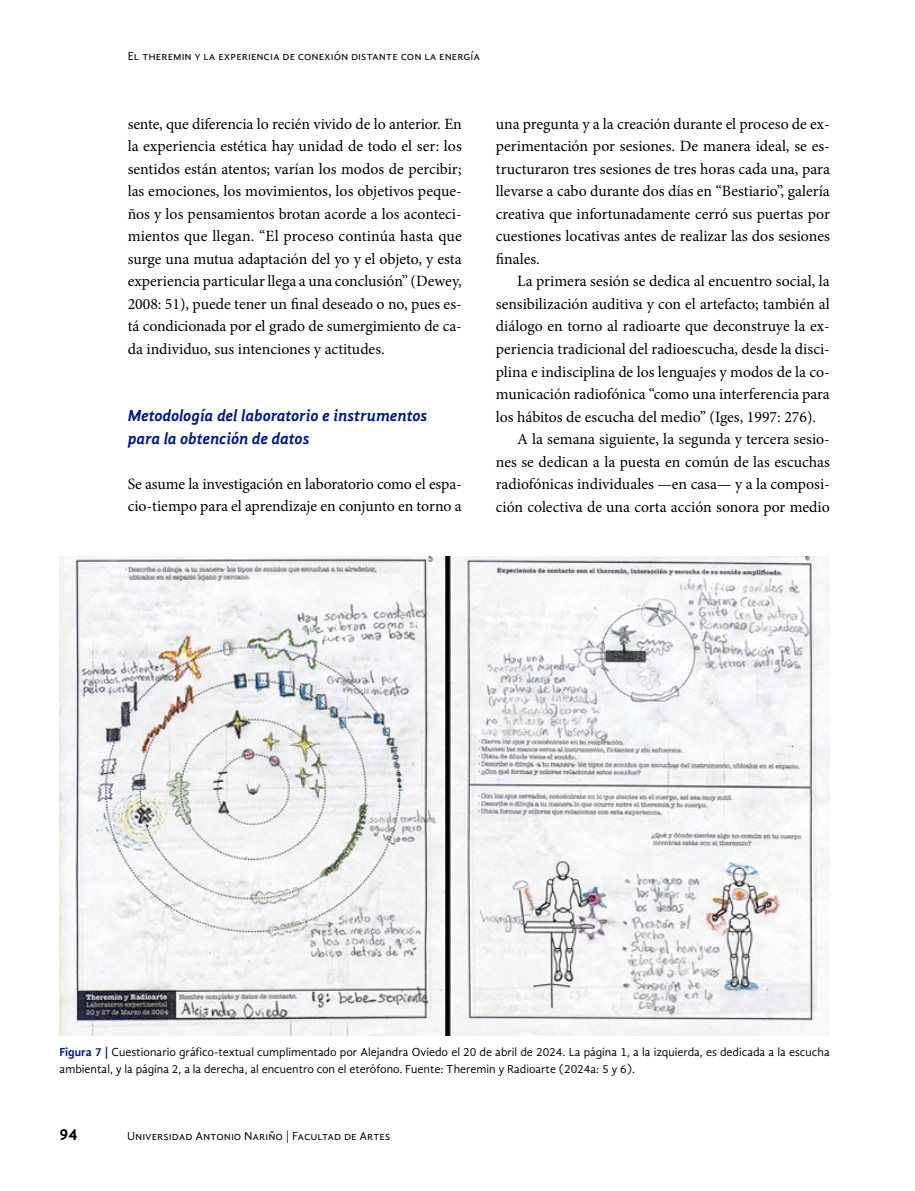
<style>
.page{position:relative;width:915px;height:1191px;background:#fff}
.page>*{position:absolute;margin:0;border:0;box-sizing:border-box;transform-origin:0 0}
.t1{font:italic 700 16.5px/22.5px "Gandhi Sans";color:#001789}
.t2{font:700 16.5px "Gandhi Sans";color:#000}
.t3{font:15.75px/22.5px "Minion Pro";color:#000;text-align:justify}
.t4{font:12px/16.5px "Gandhi Sans";color:#000}
.s1{font-weight:700;color:#001789}
</style>
<div class="page">
<img style="left:60px;top:556px;width:769px;height:479px">
<p class="t4" style="left:128px;top:47px;width:354px">El theremin y la experiencia de conexión distante con la energía</p>
<p class="t3" style="left:128px;top:113px;width:335px">sente, que diferencia lo recién vivido de lo anterior. En la experiencia estética hay unidad de todo el ser: los sentidos están atentos; varían los modos de percibir; las emociones, los movimientos, los objetivos peque&shy;ños y los pensamientos brotan acorde a los aconteci&shy;mientos que llegan. “El proceso continúa hasta que surge una mutua adaptación del yo y el objeto, y esta experiencia particular llega a una conclusión” (Dewey, 2008: 51), puede tener un final deseado o no, pues es&shy;tá condicionada por el grado de sumergimiento de ca&shy;da individuo, sus intenciones y actitudes.</p>
<p class="t1" style="left:128px;top:404px;width:301px">Metodología del laboratorio e instrumentos para la obtención de datos</p>
<p class="t3" style="left:128px;top:473px;width:335px">Se asume la investigación en laboratorio como el espa&shy;cio-tiempo para el aprendizaje en conjunto en torno a</p>
<p class="t3" style="left:495px;top:113px;width:335px">una pregunta y a la creación durante el proceso de ex&shy;perimentación por sesiones. De manera ideal, se es&shy;tructuraron tres sesiones de tres horas cada una, para llevarse a cabo durante dos días en “Bestiario”, galería creativa que infortunadamente cerró sus puertas por cuestiones locativas antes de realizar las dos sesiones finales.</p>
<p class="t3" style="left:517px;top:270px;width:314px">La primera sesión se dedica al encuentro social, la</p>
<p class="t3" style="left:495px;top:293px;width:335px">sensibilización auditiva y con el artefacto; también al</p>
<p class="t3" style="left:495px;top:315px;width:334px">diálogo en torno al radioarte que deconstruye la ex-</p>
<p class="t3" style="left:495px;top:338px;width:335px">periencia tradicional del radioescucha, desde la disci-</p>
<p class="t3" style="left:495px;top:360px;width:335px">plina e indisciplina de los lenguajes y modos de la co-</p>
<p class="t3" style="left:495px;top:383px;width:335px">municación radiofónica “como una interferencia para</p>
<p class="t3" style="left:495px;top:405px;width:322px">los hábitos de escucha del medio” (Iges, 1997: 276).</p>
<p class="t3" style="left:517px;top:428px;width:314px">A la semana siguiente, la segunda y tercera sesio-</p>
<p class="t3" style="left:495px;top:450px;width:335px">nes se dedican a la puesta en común de las escuchas</p>
<p class="t3" style="left:495px;top:473px;width:335px">radiofónicas individuales —en casa— y a la composi-</p>
<p class="t3" style="left:495px;top:495px;width:335px">ción colectiva de una corta acción sonora por medio</p>
<p class="t4" style="left:60px;top:1044px;width:771px"><span class="s1">Figura 7 |</span> Cuestionario gráfico-textual cumplimentado por Alejandra Oviedo el 20 de abril de 2024. La página 1, a la izquierda, es dedicada a la escucha ambiental, y la página 2, a la derecha, al encuentro con el eterófono. Fuente: Theremin y Radioarte (2024a: 5 y 6).</p>
<p class="t2" style="left:60px;top:1125px;width:20px">94</p>
<p class="t4" style="left:127px;top:1128px;width:264px">Universidad Antonio Nariño | Facultad de Artes</p>
</div>
